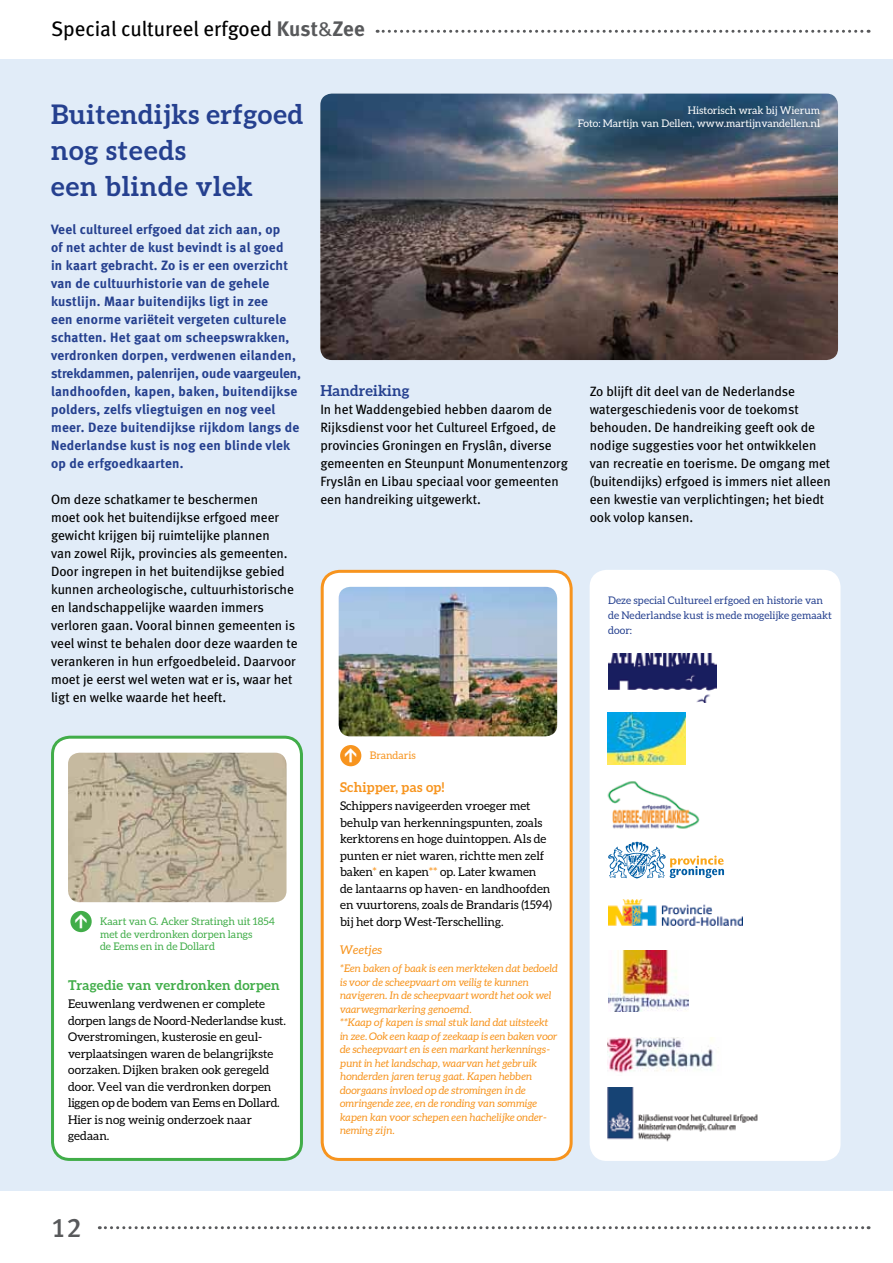
<style>
.page{position:relative;width:893px;height:1263px;background:#fff}
.page>*{position:absolute;margin:0;border:0;box-sizing:border-box;transform-origin:0 0}
.t1{font:700 27px/36px "Aleo";letter-spacing:.03em;color:#25408f}
.t2{font:27px "Meta Medium LF";color:#58595b}
.t3{font:21px "Meta Book LF";color:#000}
.t4{font:700 15px "Aleo";letter-spacing:.01em;color:#25408f}
.t5{font:900 15px "DIN";color:#fff}
.t6{font:13.5px/18px "Meta";color:#000}
.t7{font:700 13.5px/18px "Meta";letter-spacing:.02em;color:#25408f}
.t8{font:700 13.5px "Aleo";letter-spacing:.02em;color:#41ad49}
.t9{font:700 13.5px "Aleo";letter-spacing:.02em;color:#f7941e}
.t10{font:12px/16.5px "Aleo";color:#000}
.t11{font:italic 12px "Aleo";letter-spacing:.015em;color:#f7941e}
.t12{font:italic 10.5px/13.5px "Aleo";color:#f7941e}
.t13{font:10.5px/15px "Aleo";color:#25408f}
.t14{font:10.5px/12.6px "Aleo";color:#41ad49}
.t15{font:10.5px/13.5px "Aleo";color:#fff;text-align:right}
.t16{font:10.5px "Aleo";color:#f7941e}
.s1{font-family:"Meta Bold LF";color:#58595b}
.s2{color:#58595b}
.s3{color:#f7941e}
</style>
<div class="page">
<div style="left:0;top:60px;width:893px;height:1131px;background:#e1ecf8"></div>
<div style="left:590px;top:570px;width:250px;height:591px;background:#fff;border-radius:17px"></div>
<svg style="left:608px;top:842px;width:116px;height:36px"></svg>
<div style="left:322px;top:571px;width:249px;height:588px;background:#fff;border-radius:17px"></div>
<div style="left:321px;top:570px;width:252px;height:591px;border:3px solid #f7941e;border-radius:17px"></div>
<div style="left:53px;top:737px;width:248px;height:422px;background:#fff;border-radius:17px"></div>
<div style="left:51px;top:736px;width:252px;height:425px;border:3px solid #41ad49;border-radius:17px"></div>
<img style="left:339px;top:587px;width:218px;height:149px">
<img style="left:320px;top:94px;width:518px;height:266px">
<img style="left:68px;top:753px;width:219px;height:149px">
<div style="left:340px;top:745px;width:21px;height:21px;background:#f7941e;border-radius:50%"></div>
<div style="left:70px;top:911px;width:22px;height:21px;background:#41ad49;border-radius:50%"></div>
<svg style="left:377px;top:30px;width:492px;height:3px"></svg>
<svg style="left:99px;top:1226px;width:770px;height:3px"></svg>
<img style="left:608px;top:899px;width:135px;height:26px">
<img style="left:607px;top:1038px;width:106px;height:35px">
<img style="left:607px;top:1087px;width:151px;height:55px">
<img style="left:608px;top:950px;width:80px;height:62px">
<img style="left:608px;top:654px;width:109px;height:49px">
<img style="left:607px;top:781px;width:93px;height:48px">
<img style="left:608px;top:713px;width:78px;height:52px">
<h2 class="t3" style="left:51px;top:16px;width:315px">Special cultureel erfgoed <span class="s1">Kust</span><span class="s2">&amp;</span><span class="s1">Zee</span></h2>
<h1 class="t1" style="left:51px;top:95px;width:254px">Buitendijks erfgoed nog steeds<br>een blinde vlek</h1>
<p class="t15" style="left:578px;top:103px;width:244px">Historisch wrak bij Wierum<br>Foto: Martijn van Dellen, www.martijnvandellen.nl</p>
<p class="t7" style="left:51px;top:220px;width:252px">Veel cultureel erfgoed dat zich aan, op<br>of net achter de kust bevindt is al goed<br>in kaart gebracht. Zo is er een overzicht van de cultuurhistorie van de gehele kustlijn. Maar buitendijks ligt in zee<br>een enorme variëteit vergeten culturele schatten. Het gaat om scheepswrakken, verdronken dorpen, verdwenen eilanden, strekdammen, palenrijen, oude vaargeulen, landhoofden, kapen, baken, buitendijkse polders, zelfs vliegtuigen en nog veel meer. Deze buitendijkse rijkdom langs de Nederlandse kust is nog een blinde vlek op de erfgoedkaarten.</p>
<p class="t6" style="left:51px;top:490px;width:248px">Om deze schatkamer te beschermen<br>moet ook het buitendijkse erfgoed meer gewicht krijgen bij ruimtelijke plannen<br>van zowel Rijk, provincies als gemeenten.<br>Door ingrepen in het buitendijkse gebied kunnen archeologische, cultuurhistorische en landschappelijke waarden immers verloren gaan. Vooral binnen gemeenten is veel winst te behalen door deze waarden te verankeren in hun erfgoedbeleid. Daarvoor moet je eerst wel weten wat er is, waar het ligt en welke waarde het heeft.</p>
<p class="t5" style="left:70px;top:929px;width:17px;rotate:-90deg">&gt;</p>
<p class="t14" style="left:100px;top:915px;width:176px">Kaart van G. Acker Stratingh uit 1854 met de verdronken dorpen langs<br>de Eems en in de Dollard</p>
<p class="t8" style="left:68px;top:977px;width:213px">Tragedie van verdronken dorpen</p>
<p class="t10" style="left:68px;top:995px;width:219px">Eeuwenlang verdwenen er complete dorpen langs de Noord-Nederlandse kust.<br>Overstromingen, kusterosie en geul&shy;verplaatsingen waren de belangrijkste oorzaken. Dijken braken ook geregeld door. Veel van die verdronken dorpen liggen op de bodem van Eems en Dollard.<br>Hier is nog weinig onderzoek naar gedaan.</p>
<p class="t4" style="left:320px;top:382px;width:91px">Handreiking</p>
<p class="t6" style="left:320px;top:400px;width:249px">In het Waddengebied hebben daarom de Rijksdienst voor het Cultureel Erfgoed, de provincies Groningen en Fryslân, diverse gemeenten en Steunpunt Monumentenzorg Fryslân en Libau speciaal voor gemeenten een handreiking uitgewerkt.</p>
<p class="t5" style="left:340px;top:763px;width:17px;rotate:-90deg">&gt;</p>
<p class="t16" style="left:370px;top:749px;width:48px">Brandaris</p>
<p class="t9" style="left:340px;top:779px;width:106px">Schipper, pas op!</p>
<p class="t10" style="left:340px;top:797px;width:213px">Schippers navigeerden vroeger met behulp van herkenningspunten, zoals kerktorens en hoge duintoppen. Als de punten er niet waren, richtte men zelf baken<span class="s3">*</span> en kapen<span class="s3">**</span> op. Later kwamen de lantaarns op haven- en landhoofden en vuurtorens, zoals de Brandaris (1594) bij het dorp West-Terschelling.</p>
<p class="t11" style="left:340px;top:943px;width:44px">Weetjes</p>
<p class="t12" style="left:340px;top:961px;width:219px">*Een baken of baak is een merkteken dat bedoeld is voor de scheepvaart om veilig te kunnen navigeren. In de scheepvaart wordt het ook wel vaarwegmarkering genoemd.<br>**Kaap of kapen is smal stuk land dat uitsteekt in zee. Ook een kaap of zeekaap is een baken voor de scheepvaart en is een markant herkennings&shy;punt in het landschap, waarvan het gebruik honderden jaren terug gaat. Kapen hebben doorgaans invloed op de stromingen in de omringende zee, en de ronding van sommige kapen kan voor schepen een hachelijke onder&shy;neming zijn.</p>
<p class="t6" style="left:590px;top:382px;width:243px">Zo blijft dit deel van de Nederlandse watergeschiedenis voor de toekomst behouden. De handreiking geeft ook de nodige suggesties voor het ontwikkelen van recreatie en toerisme. De omgang met (buitendijks) erfgoed is immers niet alleen een kwestie van verplichtingen; het biedt ook volop kansen.</p>
<p class="t13" style="left:608px;top:592px;width:225px">Deze special Cultureel erfgoed en historie van de Nederlandse kust is mede mogelijke gemaakt door:</p>
<h1 class="t2" style="left:51px;top:1212px;width:32px">12</h1>
</div>
